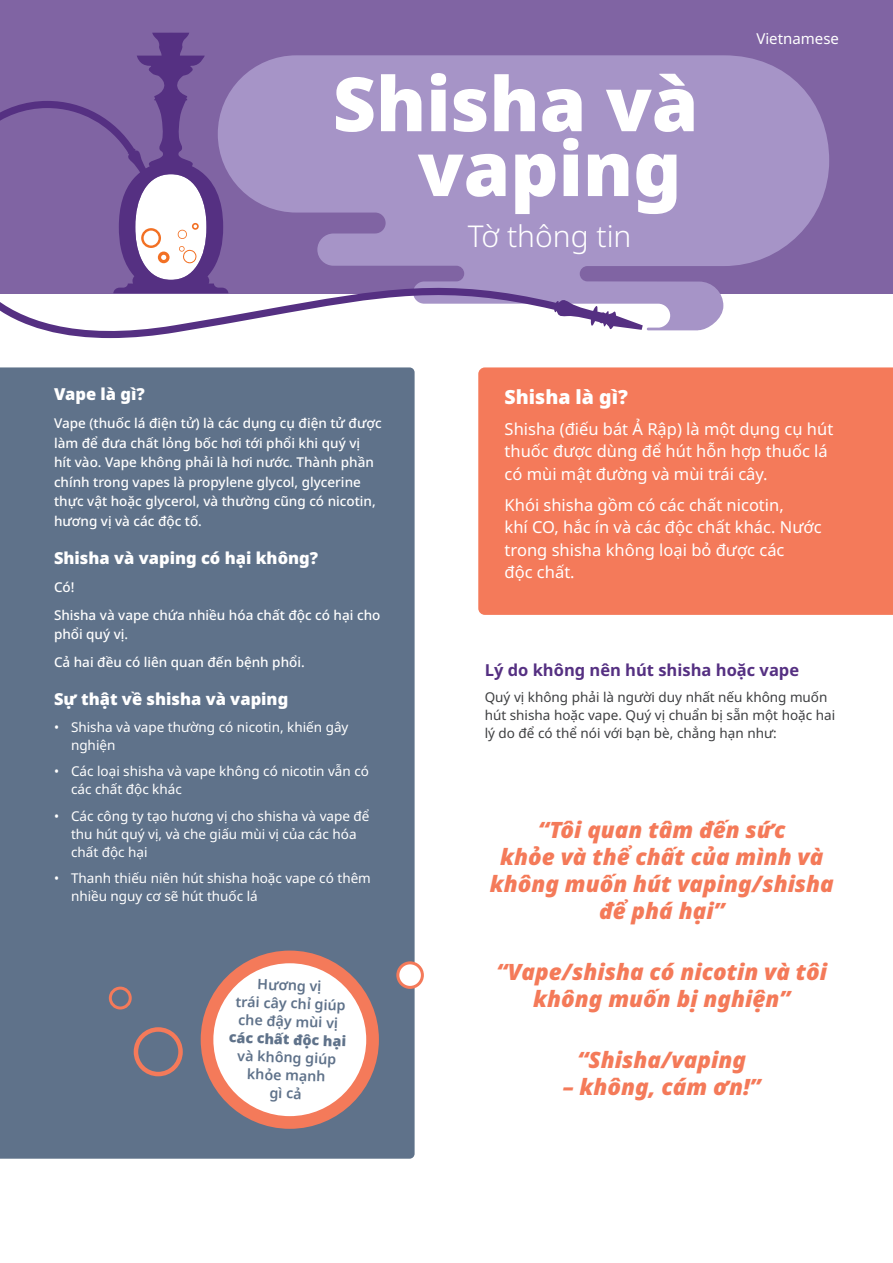
<style>
.page{position:relative;width:893px;height:1263px;background:#fff}
.page>*{position:absolute;margin:0;border:0;box-sizing:border-box;transform-origin:0 0}
.t1{font:900 75px "Noto Sans";color:#fff}
.t2{font:300 30px "Noto Sans";color:#fff}
.t3{font:italic 900 22.5px/27px "Noto Sans";color:#f47a59;text-align:center}
.Subhead-White{font:900 19.5px "Noto Sans";color:#fff}
.Body_txt_white{font:16.5px/22.5px "Noto Sans";color:#fff}
.Subhead-White-2{font:900 16.5px "Noto Sans";color:#fff}
.Subhead-Colour{font:700 16.5px "Noto Sans";color:#553082}
.t4{font:15px "Noto Sans";color:#fff}
.t5{font:600 14.25px/18px "Noto Sans";color:#5f728a;text-align:center}
.Body_txt_white-2{font:500 13.5px/19.5px "Noto Sans";color:#fff}
.t6{font:13.5px/18px "Noto Sans";color:#fff}
.Body_txt{font:13.5px/18px "Noto Sans";color:#3e3f41}
.s1{font-weight:900}
</style>
<div class="page">
<div style="left:0;top:367px;width:415px;height:792px;background:#5f728a"></div>
<div style="left:134px;top:1027px;width:49px;height:49px;border:4px solid #f47a5a;border-radius:50%"></div>
<div style="left:398px;top:963px;width:24px;height:24px;background:#fff;border-radius:50%"></div>
<div style="left:396px;top:961px;width:28px;height:28px;border:3px solid #f47a5a;border-radius:50%"></div>
<div style="left:109px;top:986px;width:23px;height:23px;border:3px solid #f47a5a;border-radius:50%"></div>
<div style="left:0;top:0;width:893px;height:294px;background:#8064a3"></div>
<svg style="left:228px;top:55px;width:601px;height:275px;background:#a694c6"></svg>
<div style="left:478px;top:367px;width:415px;height:248px;background:#f47a5a"></div>
<svg style="left:0;top:174px;width:643px;height:165px"></svg>
<svg style="left:0;top:33px;width:228px;height:260px"></svg>
<svg style="left:201px;top:950px;width:178px;height:179px"></svg>
<p class="t1" style="left:333px;top:47px;width:367px">Shisha và</p>
<p class="t1" style="left:418px;top:112px;width:265px">vaping</p>
<p class="t2" style="left:468px;top:215px;width:165px">Tờ thông tin</p>
<p class="t4" style="left:756px;top:28px;width:84px">Vietnamese</p>
<p class="Subhead-White-2" style="left:54px;top:382px;width:92px">Vape là gì?</p>
<p class="Body_txt_white-2" style="left:54px;top:414px;width:329px">Vape (thuốc lá điện tử) là các dụng cụ điện tử được làm để đưa chất lỏng bốc hơi tới phổi khi quý vị<br>hít vào. Vape không phải là hơi nước. Thành phần chính trong vapes là propylene glycol, glycerine thực vật hoặc glycerol, và thường cũng có nicotin, hương vị và các độc tố.</p>
<p class="Subhead-White-2" style="left:54px;top:545px;width:266px">Shisha và vaping có hại không?</p>
<p class="Body_txt_white-2" style="left:54px;top:578px;width:22px">Có!</p>
<p class="Body_txt_white-2" style="left:54px;top:606px;width:328px">Shisha và vape chứa nhiều hóa chất độc có hại cho phổi quý vị.</p>
<p class="Body_txt_white-2" style="left:54px;top:653px;width:252px">Cả hai đều có liên quan đến bệnh phổi.</p>
<p class="Subhead-White-2" style="left:54px;top:687px;width:236px">Sự thật về shisha và vaping</p>
<p class="t6" style="left:71px;top:718px;width:279px;text-indent:-17px">• Shisha và vape thường có nicotin, khiến gây nghiện</p>
<p class="t6" style="left:71px;top:763px;width:299px;text-indent:-17px">• Các loại shisha và vape không có nicotin vẫn có các chất độc khác</p>
<p class="t6" style="left:71px;top:807px;width:300px;text-indent:-17px">• Các công ty tạo hương vị cho shisha và vape để thu hút quý vị, và che giấu mùi vị của các hóa chất độc hại</p>
<p class="t6" style="left:71px;top:870px;width:301px;text-indent:-17px">• Thanh thiếu niên hút shisha hoặc vape có thêm nhiều nguy cơ sẽ hút thuốc lá</p>
<p class="t5" style="left:231px;top:974px;width:119px;rotate:2deg">Hương vị<br>trái cây chỉ giúp che đậy mùi vị <span class="s1">các chất độc hại </span>và không giúp khỏe mạnh<br>gì cả</p>
<p class="Subhead-White" style="left:505px;top:382px;width:125px">Shisha là gì?</p>
<p class="Body_txt_white" style="left:505px;top:418px;width:330px">Shisha (điếu bát Ả Rập) là một dụng cụ hút thuốc được dùng để hút hỗn hợp thuốc lá có mùi mật đường và mùi trái cây.</p>
<p class="Body_txt_white" style="left:505px;top:494px;width:318px">Khói shisha gồm có các chất nicotin,<br>khí CO, hắc ín và các độc chất khác. Nước trong shisha không loại bỏ được các<br>độc chất.</p>
<p class="Subhead-Colour" style="left:485px;top:658px;width:316px">Lý do không nên hút shisha hoặc vape</p>
<p class="Body_txt" style="left:485px;top:689px;width:352px">Quý vị không phải là người duy nhất nếu không muốn hút shisha hoặc vape. Quý vị chuẩn bị sẵn một hoặc hai lý do để có thể nói với bạn bè, chẳng hạn như:</p>
<p class="t3" style="left:490px;top:817px;width:346px">“Tôi quan tâm đến sức<br>khỏe và thể chất của mình và không muốn hút vaping/shisha để phá hại”</p>
<p class="t3" style="left:496px;top:959px;width:332px">“Vape/shisha có nicotin và tôi không muốn bị nghiện”</p>
<p class="t3" style="left:578px;top:1047px;width:170px">“Shisha/vaping</p>
<p class="t3" style="left:563px;top:1074px;width:199px">– không, cám ơn!”</p>
</div>
